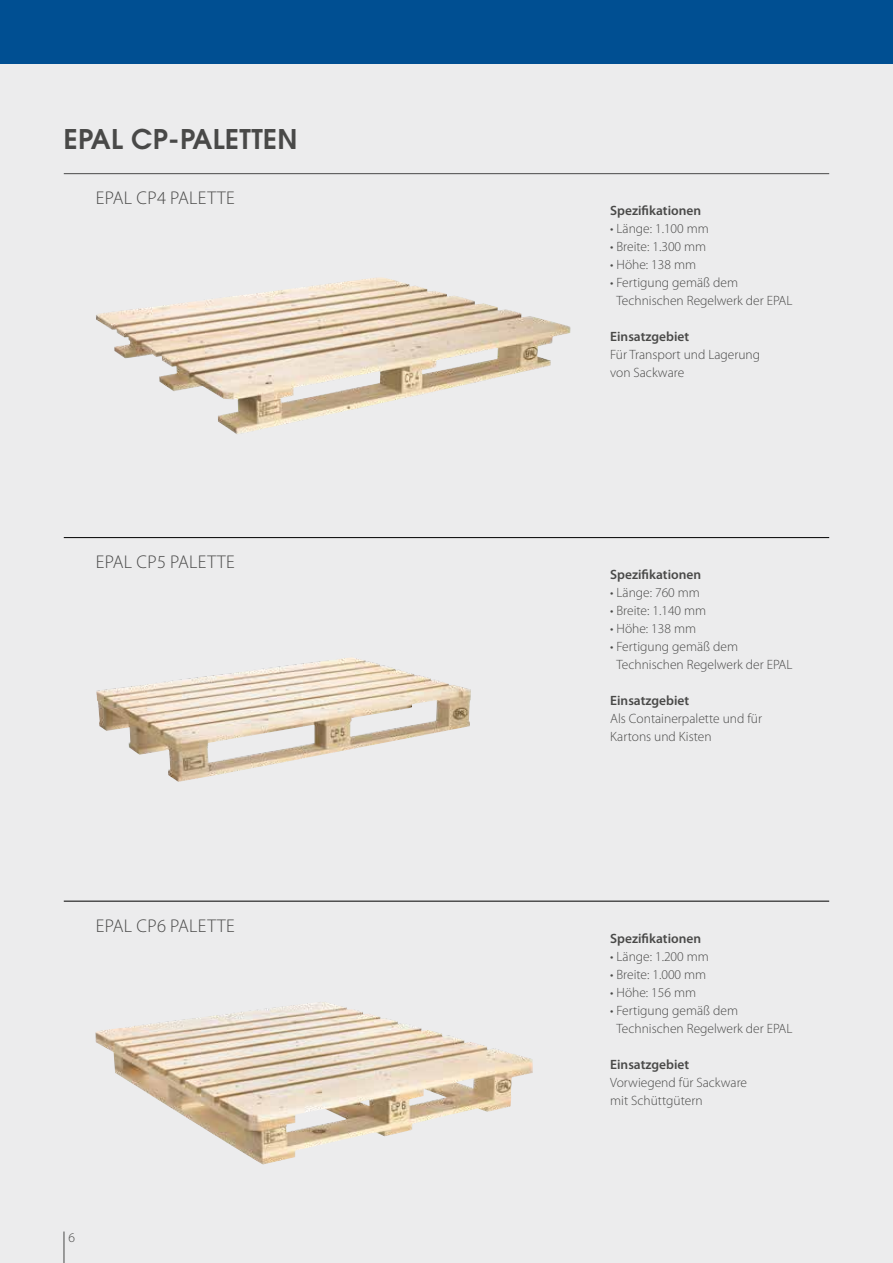
<style>
.page{position:relative;width:893px;height:1263px;background:#fff}
.page>*{position:absolute;margin:0;border:0;box-sizing:border-box;transform-origin:0 0}
.t1{font:600 27px "Avant Garde";letter-spacing:.015em;color:#494948}
.t2{font:300 18.45px "Myriad Pro";letter-spacing:.02em;color:#494948}
.t3{font:300 13.5px/18px "Myriad Pro";color:#494948}
.t4{font:600 13.5px "Myriad Pro";color:#494948}
</style>
<div class="page">
<div style="left:0;top:64px;width:893px;height:1199px;background:#ececed"></div>
<hr style="left:64px;top:173px;width:765px;height:1px;background:#494948">
<hr style="left:64px;top:537px;width:765px;height:1px;background:#000">
<hr style="left:64px;top:901px;width:765px;height:1px;background:#000">
<hr style="left:64px;top:1231px;width:1px;height:32px;background:#494948">
<img style="left:96px;top:277px;width:474px;height:157px">
<img style="left:96px;top:658px;width:375px;height:124px">
<img style="left:96px;top:1002px;width:437px;height:162px">
<div style="left:0;top:0;width:893px;height:64px;background:#004f92"></div>
<h1 class="t1" style="left:64px;top:122px;width:235px">EPAL CP-PALETTEN</h1>
<h2 class="t2" style="left:96px;top:187px;width:140px">EPAL CP4 PALETTE</h2>
<h2 class="t2" style="left:96px;top:550px;width:140px">EPAL CP5 PALETTE</h2>
<h2 class="t2" style="left:96px;top:914px;width:140px">EPAL CP6 PALETTE</h2>
<p class="t3" style="left:68px;top:1228px;width:8px">6</p>
<p class="t4" style="left:610px;top:202px;width:92px">Spezifikationen</p>
<p class="t3" style="left:610px;top:220px;width:100px">• Länge: 1.100 mm</p>
<p class="t3" style="left:610px;top:238px;width:98px">• Breite: 1.300 mm</p>
<p class="t3" style="left:610px;top:256px;width:87px">• Höhe: 138 mm</p>
<p class="t3" style="left:616px;top:274px;width:177px;text-indent:-6px">• Fertigung gemäß dem<br>Technischen Regelwerk der EPAL</p>
<p class="t4" style="left:610px;top:328px;width:81px">Einsatzgebiet</p>
<p class="t3" style="left:610px;top:346px;width:151px">Für Transport und Lagerung von Sackware</p>
<p class="t4" style="left:610px;top:566px;width:92px">Spezifikationen</p>
<p class="t3" style="left:610px;top:583px;width:91px">• Länge: 760 mm</p>
<p class="t3" style="left:610px;top:601px;width:98px">• Breite: 1.140 mm</p>
<p class="t3" style="left:610px;top:619px;width:87px">• Höhe: 138 mm</p>
<p class="t3" style="left:616px;top:637px;width:177px;text-indent:-6px">• Fertigung gemäß dem<br>Technischen Regelwerk der EPAL</p>
<p class="t4" style="left:610px;top:692px;width:81px">Einsatzgebiet</p>
<p class="t3" style="left:610px;top:709px;width:153px">Als Containerpalette und für<br>Kartons und Kisten</p>
<p class="t4" style="left:610px;top:930px;width:92px">Spezifikationen</p>
<p class="t3" style="left:610px;top:947px;width:100px">• Länge: 1.200 mm</p>
<p class="t3" style="left:610px;top:965px;width:98px">• Breite: 1.000 mm</p>
<p class="t3" style="left:610px;top:983px;width:87px">• Höhe: 156 mm</p>
<p class="t3" style="left:616px;top:1001px;width:177px;text-indent:-6px">• Fertigung gemäß dem<br>Technischen Regelwerk der EPAL</p>
<p class="t4" style="left:610px;top:1056px;width:81px">Einsatzgebiet</p>
<p class="t3" style="left:610px;top:1073px;width:138px">Vorwiegend für Sackware mit Schüttgütern</p>
</div>
